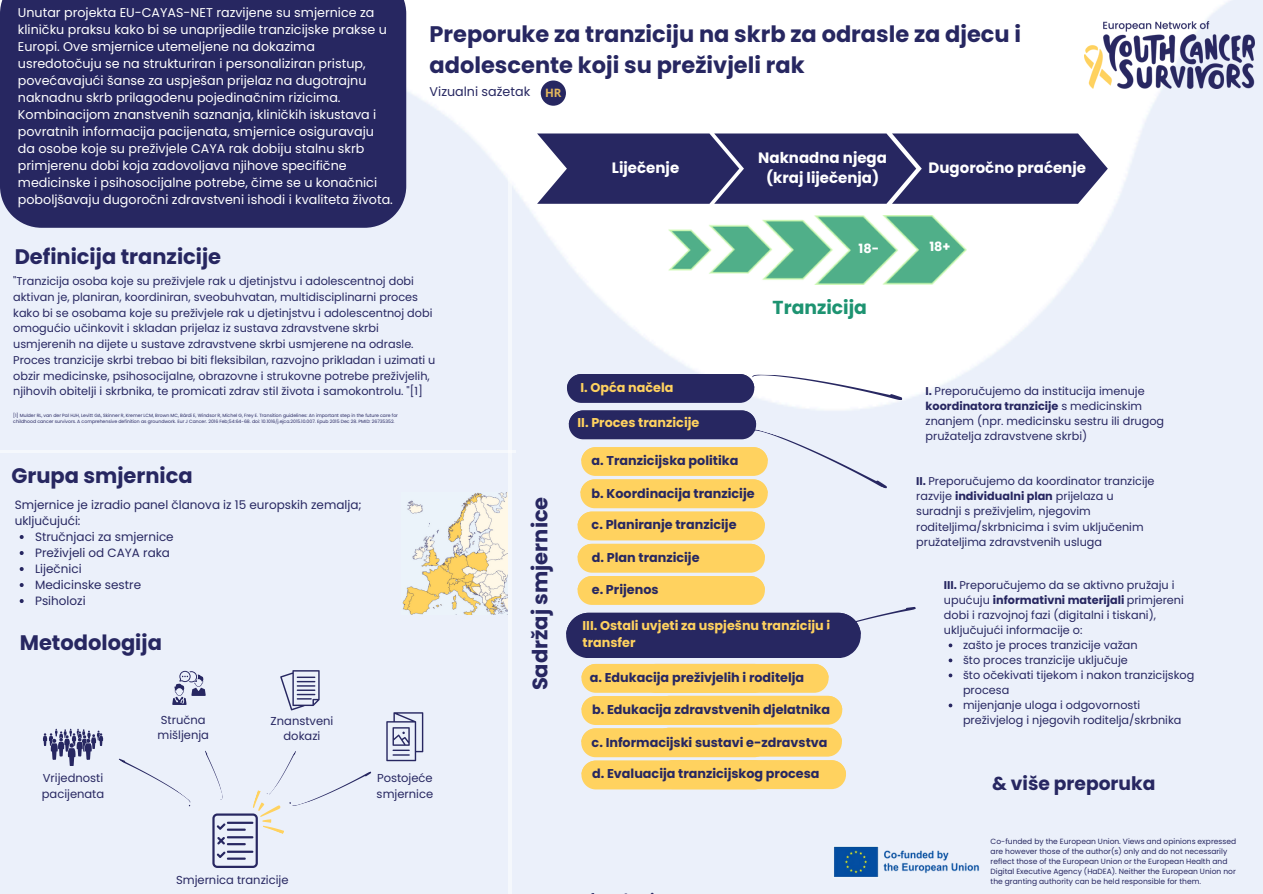
<style>
.page{position:relative;width:1263px;height:894px;background:#fff}
.page>*{position:absolute;margin:0;border:0;box-sizing:border-box;transform-origin:0 0}
.t1{font:700 22.5px/31.5px "Poppins";color:#272761}
.t2{font:700 21px "Poppins";color:#272761}
.t3{font:700 18.75px "Poppins";color:#1d9371}
.t4{font:700 18.6px "Poppins";color:#272761}
.t5{font:700 15px/20.2px "Poppins";color:#fff;text-align:center}
.t6{font:12.75px/17px "Poppins";color:#fff}
.t7{font:700 12.75px "Poppins";color:#272761}
.t8{font:700 12.75px/17px "Poppins";color:#ffd25f}
.t9{font:12.75px "Poppins";color:#272761}
.t10{font:700 12.75px "Poppins";color:#fff}
.t11{font:12px/16px "Poppins";color:#272761}
.t12{font:11.55px/15.3px "Poppins";color:#272761}
.t13{font:700 11.55px "Open Sans";color:#e4b75c}
.t14{font:11.25px/15px "Poppins";color:#272761}
.t15{font:7.5px/10.1px "Poppins";color:#272761}
.t16{font:4.65px/6.1px "Poppins";color:#272761}
.s1{font-weight:700}
</style>
<div class="page">
<img style="left:0;top:0;width:1263px;height:893px">
<div style="left:0;top:0;width:406px;height:228px;background:#272761"></div>
<svg style="left:567px;top:374px;width:336px;height:29px"></svg>
<svg style="left:581px;top:663px;width:265px;height:126px;background:#fcd572"></svg>
<svg style="left:566px;top:410px;width:350px;height:247px;background:#c7bcaa"></svg>
<img style="left:1084px;top:21px;width:170px;height:68px">
<img style="left:832px;top:845px;width:148px;height:33px">
<svg style="left:43px;top:728px;width:60px;height:37px;background:#9ea1bd"></svg>
<svg style="left:280px;top:670px;width:39px;height:40px;background:#b8bcd2"></svg>
<svg style="left:172px;top:670px;width:34px;height:34px"></svg>
<div style="left:118px;top:750px;width:73px;height:60px;background:#ebf0fa"></div>
<img style="left:402px;top:492px;width:105px;height:122px">
<hr style="left:508px;top:172px;width:3px;height:721px;background:#fff">
<hr style="left:0;top:450px;width:515px;height:3px;background:#fff">
<img style="left:668px;top:215px;width:298px;height:69px">
<svg style="left:537px;top:133px;width:571px;height:71px;background:#38386e"></svg>
<svg style="left:205px;top:748px;width:169px;height:119px;background:#e2e7f2"></svg>
<svg style="left:386px;top:712px;width:37px;height:49px;background:#b5b9d0"></svg>
<svg style="left:20px;top:535px;width:4px;height:4px"></svg>
<svg style="left:20px;top:551px;width:4px;height:4px"></svg>
<svg style="left:20px;top:567px;width:4px;height:4px"></svg>
<svg style="left:20px;top:583px;width:4px;height:4px"></svg>
<svg style="left:20px;top:599px;width:4px;height:4px"></svg>
<svg style="left:949px;top:643px;width:3px;height:4px"></svg>
<svg style="left:949px;top:658px;width:3px;height:4px"></svg>
<svg style="left:949px;top:673px;width:3px;height:4px"></svg>
<svg style="left:949px;top:703px;width:3px;height:4px"></svg>
<div style="left:541px;top:80px;width:25px;height:26px;background:#272761;border-radius:50%"></div>
<p class="t6" style="left:18px;top:4px;width:376px">Unutar projekta EU-CAYAS-NET razvijene su smjernice za kliničku praksu kako bi se unaprijedile tranzicijske prakse u Europi. Ove smjernice utemeljene na dokazima usredotočuju se na strukturiran i personaliziran pristup, povećavajući šanse za uspješan prijelaz na dugotrajnu naknadnu skrb prilagođenu pojedinačnim rizicima.<br>Kombinacijom znanstvenih saznanja, kliničkih iskustava i povratnih informacija pacijenata, smjernice osiguravaju da osobe koje su preživjele CAYA rak dobiju stalnu skrb primjerenu dobi koja zadovoljava njihove specifične medicinske i psihosocijalne potrebe, čime se u konačnici poboljšavaju dugoročni zdravstveni ishodi i kvaliteta života.</p>
<p class="t2" style="left:15px;top:242px;width:208px">Definicija tranzicije</p>
<h5 class="t1" style="left:430px;top:18px;width:593px">Preporuke za tranziciju na skrb za odrasle za djecu i adolescente koji su preživjeli rak</h5>
<p class="t9" style="left:430px;top:83px;width:102px">Vizualni sažetak</p>
<h5 class="t13" style="left:545px;top:85px;width:18px">HR</h5>
<h6 class="t5" style="left:758px;top:147px;width:130px">Naknadna njega (kraj liječenja)</h6>
<h3 class="t5" style="left:612px;top:157px;width:69px">Liječenje</h3>
<h3 class="t5" style="left:929px;top:157px;width:159px">Dugoročno praćenje</h3>
<p class="t10" style="left:859px;top:239px;width:22px">18-</p>
<p class="t10" style="left:929px;top:238px;width:23px">18+</p>
<p class="t14" style="left:13px;top:273px;width:424px;line-height:15.8px">"Tranzicija osoba koje su preživjele rak u djetinjstvu i adolescentnoj dobi aktivan je, planiran, koordiniran, sveobuhvatan, multidisciplinarni proces kako bi se osobama koje su preživjele rak u djetinjstvu i adolescentnoj dobi omogućio učinkovit i skladan prijelaz iz sustava zdravstvene skrbi usmjerenih na dijete u sustave zdravstvene skrbi usmjerene na odrasle.<br>Proces tranzicije skrbi trebao bi biti fleksibilan, razvojno prikladan i uzimati u obzir medicinske, psihosocijalne, obrazovne i strukovne potrebe preživjelih, njihovih obitelji i skrbnika, te promicati zdrav stil života i samokontrolu. "[1]</p>
<h6 class="t16" style="left:13px;top:412px;width:386px">[1] Mulder RL, van der Pal HJH, Levitt GA, Skinner R, Kremer LCM, Brown MC, Bárdi E, Windsor R, Michel G, Frey E. Transition guidelines: An important step in the future care for childhood cancer survivors. A comprehensive definition as groundwork. Eur J Cancer. 2016 Feb;54:64-68. doi: 10.1016/j.ejca.2015.10.007. Epub 2015 Dec 28. PMID: 26735352.</h6>
<h5 class="t2" style="left:11px;top:461px;width:183px">Grupa smjernica</h5>
<h5 class="t11" style="left:15px;top:496px;width:349px">Smjernice je izradio panel članova iz 15 europskih zemalja; uključujući:</h5>
<p class="t11" style="left:35px;top:528px;width:140px">Stručnjaci za smjernice</p>
<p class="t11" style="left:35px;top:544px;width:137px">Preživjeli od CAYA raka</p>
<p class="t11" style="left:35px;top:560px;width:48px">Liječnici</p>
<h5 class="t11" style="left:35px;top:576px;width:108px">Medicinske sestre</h5>
<h1 class="t11" style="left:35px;top:592px;width:52px">Psiholozi</h1>
<p class="t2" style="left:20px;top:628px;width:144px">Metodologija</p>
<p class="t12" style="left:42px;top:770px;width:64px">Vrijednosti pacijenata</p>
<p class="t12" style="left:157px;top:712px;width:53px">Stručna mišljenja</p>
<p class="t12" style="left:271px;top:713px;width:64px;text-align:center">Znanstveni dokazi</p>
<p class="t12" style="left:176px;top:872px;width:114px">Smjernica tranzicije</p>
<p class="t12" style="left:377px;top:770px;width:58px">Postojeće smjernice</p>
<p class="t2" style="left:525px;top:690px;width:195px;rotate:-90deg">Sadržaj smjernice</p>
<p class="t3" style="left:773px;top:295px;width:96px">Tranzicija</p>
<h5 class="t8" style="left:580px;top:378px;width:95px">I. Opća načela</h5>
<h5 class="t8" style="left:577px;top:414px;width:123px">II. Proces tranzicije</h5>
<h1 class="t7" style="left:592px;top:451px;width:148px">a. Tranzicijska politika</h1>
<p class="t7" style="left:592px;top:484px;width:164px">b. Koordinacija tranzicije</p>
<h2 class="t7" style="left:592px;top:515px;width:146px">c. Planiranje tranzicije</h2>
<h1 class="t7" style="left:592px;top:549px;width:109px">d. Plan tranzicije</h1>
<p class="t7" style="left:592px;top:580px;width:68px">e. Prijenos</p>
<h6 class="t8" style="left:583px;top:617px;width:249px">III. Ostali uvjeti za uspješnu tranziciju i transfer</h6>
<p class="t7" style="left:590px;top:668px;width:216px">a. Edukacija preživjelih i roditelja</p>
<p class="t7" style="left:592px;top:700px;width:239px">b. Edukacija zdravstvenih djelatnika</p>
<h5 class="t7" style="left:592px;top:733px;width:237px">c. Informacijski sustavi e-zdravstva</h5>
<p class="t7" style="left:592px;top:764px;width:229px">d. Evaluacija tranzicijskog procesa</p>
<p class="t14" style="left:926px;top:383px;width:240px"><span class="s1">I.</span> Preporučujemo da institucija imenuje <span class="s1">koordinatora tranzicije</span> s medicinskim znanjem (npr. medicinsku sestru ili drugog pružatelja zdravstvene skrbi)</p>
<h5 class="t14" style="left:916px;top:474px;width:240px"><span class="s1">II.</span> Preporučujemo da koordinator tranzicije razvije <span class="s1">individualni plan</span> prijelaza u suradnji s preživjelim, njegovim roditeljima/skrbnicima i svim uključenim pružateljima zdravstvenih usluga</h5>
<p class="t14" style="left:944px;top:577px;width:241px"><span class="s1">III.</span> Preporučujemo da se aktivno pružaju i upućuju <span class="s1">informativni materijali</span> primjereni dobi i razvojnoj fazi (digitalni i tiskani), uključujući informacije o:</p>
<h5 class="t14" style="left:963px;top:637px;width:176px">zašto je proces tranzicije važan</h5>
<p class="t14" style="left:963px;top:652px;width:166px">što proces tranzicije uključuje</p>
<p class="t14" style="left:963px;top:667px;width:233px">što očekivati tijekom i nakon tranzicijskog procesa</p>
<p class="t14" style="left:963px;top:697px;width:220px">mijenjanje uloga i odgovornosti preživjelog i njegovih roditelja/skrbnika</p>
<p class="t4" style="left:992px;top:769px;width:165px">&amp; više preporuka</p>
<p class="t15" style="left:991px;top:835px;width:247px">Co-funded by the European Union. Views and opinions expressed are however those of the author(s) only and do not necessarily reflect those of the European Union or the European Health and Digital Executive Agency (HaDEA). Neither the European Union nor the granting authority can be held responsible for them.</p>
</div>
